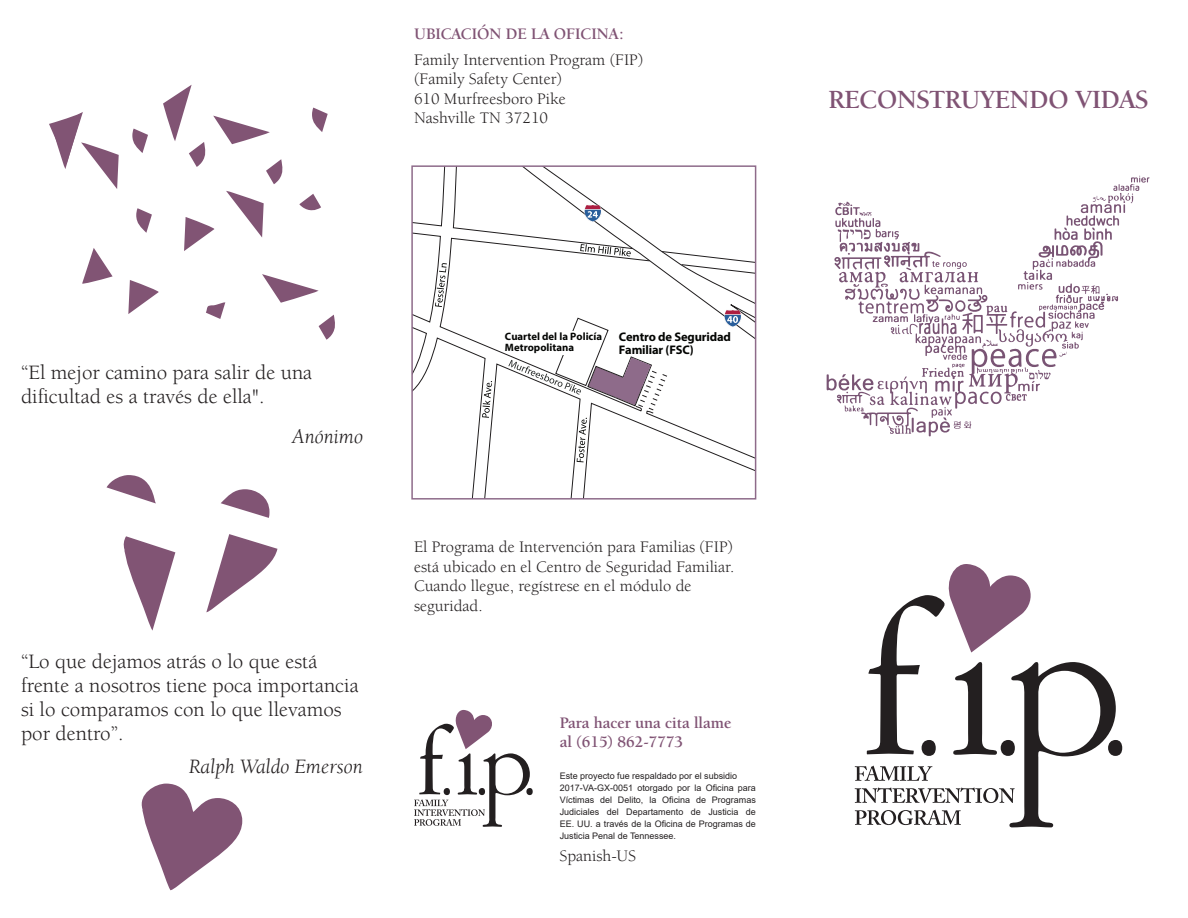
<style>
.page{position:relative;width:1188px;height:918px;background:#fff}
.page>*{position:absolute;margin:0;border:0;box-sizing:border-box;transform-origin:0 0}
.t1{font:700 27px "Berkeley Oldstyle IT Cby BT";color:#805374}
.t2{font:21px/24px "Berkeley";color:#231f20}
.t3{font:italic 21px "Berkeley";color:#231f20}
.t4{font:16.5px/19.5px "Berkeley";color:#231f20}
.t5{font:700 16.5px/19.5px "Berkeley Oldstyle IT Cby BT";color:#805374}
.t6{font:700 12.45px/12.5px "Myriad Pro";letter-spacing:-.01em;color:#040503}
.t7{font:700 10.65px/10.6px "Myriad Pro";color:#040503}
.t8{font:9px/12px "Arial";color:#231f20}
</style>
<div class="page">
<svg style="left:82px;top:248px;width:31px;height:36px"></svg>
<svg style="left:49px;top:112px;width:70px;height:77px"></svg>
<svg style="left:262px;top:274px;width:57px;height:29px"></svg>
<svg style="left:206px;top:302px;width:19px;height:17px"></svg>
<svg style="left:136px;top:208px;width:16px;height:25px"></svg>
<svg style="left:226px;top:191px;width:38px;height:47px"></svg>
<svg style="left:299px;top:194px;width:22px;height:17px"></svg>
<svg style="left:128px;top:280px;width:31px;height:34px"></svg>
<svg style="left:184px;top:217px;width:30px;height:34px"></svg>
<svg style="left:319px;top:315px;width:16px;height:25px"></svg>
<svg style="left:312px;top:108px;width:16px;height:24px"></svg>
<svg style="left:132px;top:129px;width:16px;height:24px"></svg>
<svg style="left:213px;top:116px;width:57px;height:28px"></svg>
<svg style="left:163px;top:85px;width:43px;height:82px"></svg>
<svg style="left:266px;top:159px;width:17px;height:25px"></svg>
<svg style="left:123px;top:536px;width:52px;height:95px"></svg>
<svg style="left:107px;top:475px;width:49px;height:28px"></svg>
<svg style="left:221px;top:489px;width:49px;height:29px"></svg>
<svg style="left:206px;top:534px;width:71px;height:78px"></svg>
<svg style="left:142px;top:784px;width:100px;height:106px"></svg>
<div style="left:526px;top:788px;width:7px;height:7px;background:#231f20;border-radius:50%"></div>
<svg style="left:414px;top:710px;width:116px;height:117px"></svg>
<div style="left:1108px;top:740px;width:14px;height:16px;background:#231f20;border-radius:50%"></div>
<svg style="left:855px;top:564px;width:261px;height:263px"></svg>
<svg style="left:826px;top:176px;width:324px;height:260px"></svg>
<svg style="left:414px;top:168px;width:339px;height:329px"></svg>
<svg style="left:584px;top:204px;width:18px;height:18px"></svg>
<div style="left:411px;top:165px;width:345px;height:335px;border:2px solid #8e6b8a"></div>
<svg style="left:435px;top:238px;width:321px;height:224px"></svg>
<p class="t5" style="left:414px;top:23px;width:211px">UBICACIÓN DE LA OFICINA:</p>
<p class="t4" style="left:414px;top:50px;width:231px">Family Intervention Program (FIP) (Family Safety Center)<br>610 Murfreesboro Pike<br>Nashville TN 37210</p>
<h1 class="t1" style="left:828px;top:83px;width:322px">RECONSTRUYENDO VIDAS</h1>
<p class="t2" style="left:21px;top:361px;width:293px">“El mejor camino para salir de una dificultad es a través de ella".</p>
<p class="t3" style="left:292px;top:425px;width:72px">Anónimo</p>
<p class="t2" style="left:21px;top:650px;width:339px">“Lo que dejamos atrás o lo que está frente a nosotros tiene poca importancia si lo comparamos con lo que llevamos por dentro”.</p>
<p class="t3" style="left:189px;top:756px;width:176px">Ralph Waldo Emerson</p>
<p class="t7" style="left:505px;top:331px;width:99px">Cuartel del la Policía<br>Metropolitana</p>
<p class="t6" style="left:619px;top:330px;width:114px">Centro de Seguridad<br>Familiar (FSC)</p>
<p class="t4" style="left:414px;top:538px;width:322px">El Programa de Intervención para Familias (FIP) está ubicado en el Centro de Seguridad Familiar.<br>Cuando llegue, regístrese en el módulo de seguridad.</p>
<p class="t5" style="left:560px;top:713px;width:173px">Para hacer una cita llame al (615) 862-7773</p>
<p class="t8" style="left:560px;top:770px;width:198px">Este proyecto fue respaldado por el subsidio 2017-VA-GX-0051 otorgado por la Oficina para Víctimas del Delito, la Oficina de Programas Judiciales del Departamento de Justicia de EE. UU. a través de la Oficina de Programas de Justicia Penal de Tennessee.</p>
<p class="t4" style="left:559px;top:847px;width:78px">Spanish-US</p>
</div>
